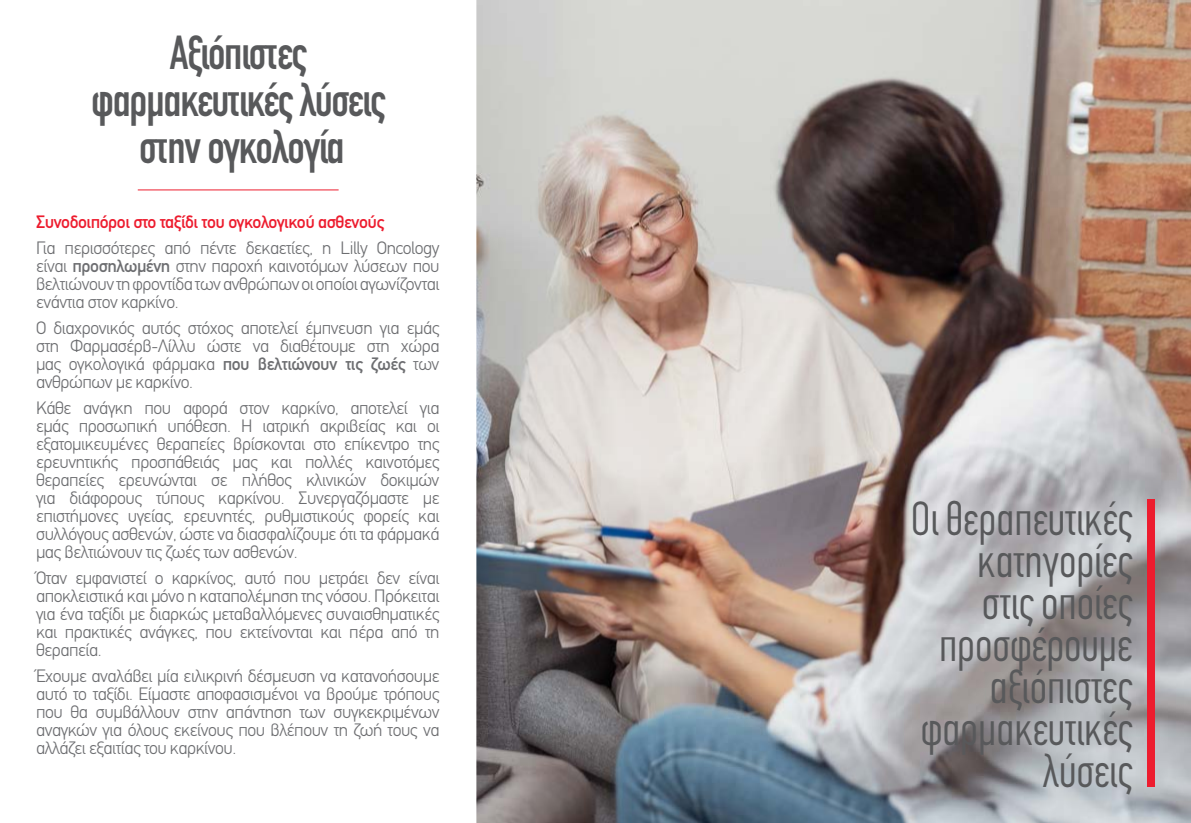
<style>
.page{position:relative;width:1191px;height:823px;background:#fff}
.page>*{position:absolute;margin:0;border:0;box-sizing:border-box;transform-origin:0 0}
.t1{font:300 48px/42px "PF Din Text Compressed";color:#58595b;text-align:right}
.t2{font:500 48px/47px "PF Din Text Compressed";letter-spacing:-.025em;color:#58595b;text-align:center}
.t3{font:300 18px/18px "PF Din Text";letter-spacing:-.025em;color:#6d6e71;text-align:justify}
.t4{font:500 18px "PF Din Text";letter-spacing:-.025em;color:#ed1c2e}
.s1{font-weight:500}
</style>
<div class="page">
<img style="left:476px;top:0;width:715px;height:822px">
<div style="left:1147px;top:499px;width:8px;height:287px;background:#ed1c2e"></div>
<hr style="left:138px;top:189px;width:200px;height:1px;background:#ed1c2e">
<h1 class="t2" style="left:91px;top:29px;width:296px">Αξιόπιστες φαρμακευτικές λύσεις στην ογκολογία</h1>
<p class="t4" style="left:36px;top:211px;width:350px">Συνοδοιπόροι στο ταξίδι του ογκολογικού ασθενούς</p>
<p class="t3" style="left:36px;top:238px;width:405px">Για περισσότερες από πέντε δεκαετίες, η Lilly Oncology είναι <span class="s1">προσηλωμένη</span> στην παροχή καινοτόμων λύσεων που βελτιώνουν τη φροντίδα των ανθρώπων οι οποίοι αγωνίζονται ενάντια στον καρκίνο.</p>
<p class="t3" style="left:36px;top:318px;width:405px">Ο διαχρονικός αυτός στόχος αποτελεί έμπνευση για εμάς στη Φαρμασέρβ-Λίλλυ ώστε να διαθέτουμε στη χώρα μας ογκολογικά φάρμακα <span class="s1">που βελτιώνουν τις ζωές</span> των ανθρώπων με καρκίνο.</p>
<p class="t3" style="left:36px;top:398px;width:405px">Κάθε ανάγκη που αφορά στον καρκίνο, αποτελεί για εμάς προσωπική υπόθεση. Η ιατρική ακριβείας και οι εξατομικευμένες θεραπείες βρίσκονται στο επίκεντρο της ερευνητικής προσπάθειάς μας και πολλές καινοτόμες θεραπείες ερευνώνται σε πλήθος κλινικών δοκιμών για διάφορους τύπους καρκίνου. Συνεργαζόμαστε με επιστήμονες υγείας, ερευνητές, ρυθμιστικούς φορείς και συλλόγους ασθενών, ώστε να διασφαλίζουμε ότι τα φάρμακά μας βελτιώνουν τις ζωές των ασθενών.</p>
<p class="t3" style="left:36px;top:568px;width:405px">Όταν εμφανιστεί ο καρκίνος, αυτό που μετράει δεν είναι αποκλειστικά και μόνο η καταπολέμηση της νόσου. Πρόκειται για ένα ταξίδι με διαρκώς μεταβαλλόμενες συναισθηματικές και πρακτικές ανάγκες, που εκτείνονται και πέρα από τη θεραπεία.</p>
<p class="t3" style="left:36px;top:666px;width:405px">Έχουμε αναλάβει μία ειλικρινή δέσμευση να κατανοήσουμε αυτό το ταξίδι. Είμαστε αποφασισμένοι να βρούμε τρόπους που θα συμβάλλουν στην απάντηση των συγκεκριμένων αναγκών για όλους εκείνους που βλέπουν τη ζωή τους να αλλάζει εξαιτίας του καρκίνου.</p>
<h1 class="t1" style="left:910px;top:497px;width:223px">Οι θεραπευτικές κατηγορίες<br>στις οποίες προσφέρουμε αξιόπιστες φαρμακευτικές λύσεις</h1>
</div>
